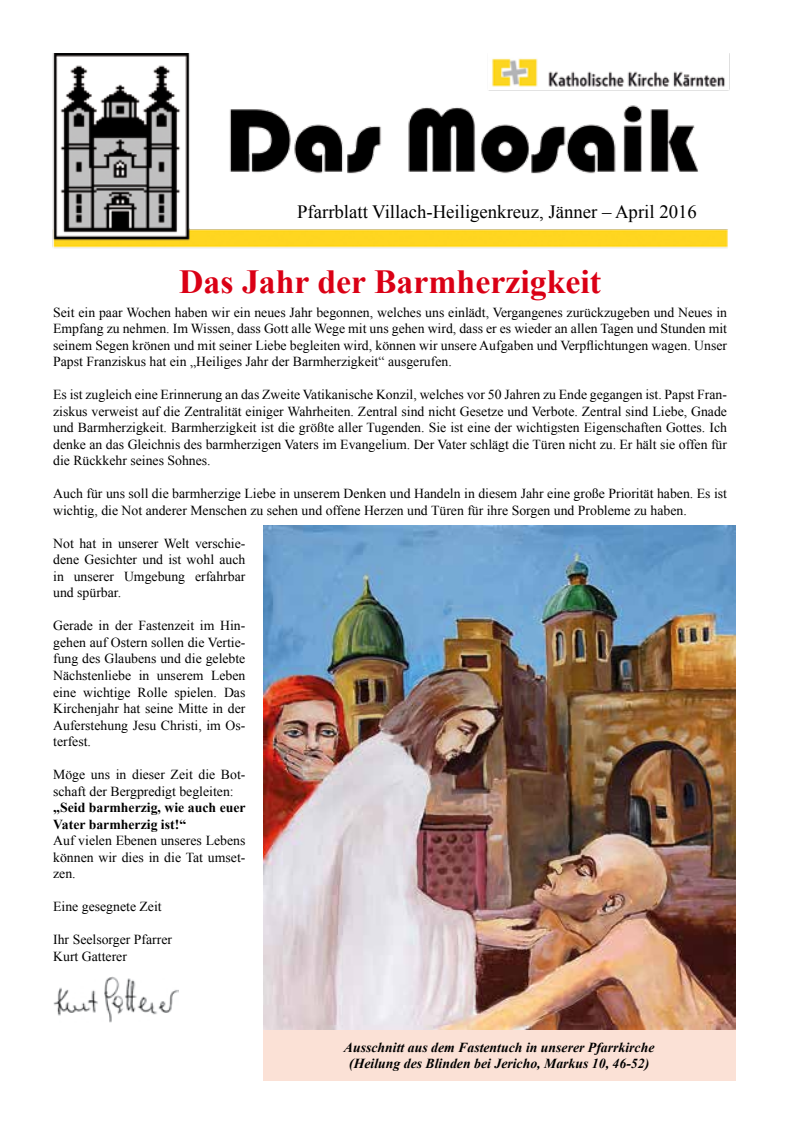
<style>
.page{position:relative;width:798px;height:1134px;background:#fff}
.page>*{position:absolute;margin:0;border:0;box-sizing:border-box;transform-origin:0 0}
.t1{font:700 33.75px "Times New Roman";color:#da0015}
.t2{font:18.75px "Times New Roman";color:#000}
.t3{font:13.75px/16.5px "Times New Roman";color:#000;text-align:justify}
.t4{font:italic 700 13.75px/16.5px "Times New Roman";color:#000;text-align:center}
.t5{font:700 13.75px/16.5px "Times New Roman";color:#000}
</style>
<div class="page">
<div style="left:263px;top:1021px;width:472px;height:60px;background:#fbe1d6"></div>
<img style="left:52px;top:53px;width:678px;height:195px">
<img style="left:53px;top:976px;width:125px;height:46px">
<img style="left:263px;top:525px;width:472px;height:504px">
<h2 class="t2" style="left:297px;top:200px;width:401px">Pfarrblatt Villach-Heiligenkreuz, Jänner – April 2016</h2>
<h1 class="t1" style="left:179px;top:258px;width:423px">Das Jahr der Barmherzigkeit</h1>
<p class="t3" style="left:53px;top:304px;width:675px">Seit ein paar Wochen haben wir ein neues Jahr begonnen, welches uns einlädt, Vergangenes zurückzugeben und Neues in Empfang zu nehmen. Im Wissen, dass Gott alle Wege mit uns gehen wird, dass er es wieder an allen Tagen und Stunden mit seinem Segen krönen und mit seiner Liebe begleiten wird, können wir unsere Aufgaben und Verpflichtungen wagen. Unser Papst Franziskus hat ein „Heiliges Jahr der Barmherzigkeit“ ausgerufen.</p>
<p class="t3" style="left:53px;top:386px;width:675px">Es ist zugleich eine Erinnerung an das Zweite Vatikanische Konzil, welches vor 50 Jahren zu Ende gegangen ist. Papst Fran&shy;ziskus verweist auf die Zentralität einiger Wahrheiten. Zentral sind nicht Gesetze und Verbote. Zentral sind Liebe, Gnade und Barmherzigkeit. Barmherzigkeit ist die größte aller Tugenden. Sie ist eine der wichtigsten Eigenschaften Gottes. Ich denke an das Gleichnis des barmherzigen Vaters im Evangelium. Der Vater schlägt die Türen nicht zu. Er hält sie offen für die Rückkehr seines Sohnes.</p>
<p class="t3" style="left:53px;top:485px;width:675px">Auch für uns soll die barmherzige Liebe in unserem Denken und Handeln in diesem Jahr eine große Priorität haben. Es ist wichtig, die Not anderer Menschen zu sehen und offene Herzen und Türen für ihre Sorgen und Probleme zu haben.</p>
<p class="t3" style="left:53px;top:535px;width:194px">Not hat in unserer Welt verschie&shy;dene Gesichter und ist wohl auch in unserer Umgebung erfahrbar und spürbar.</p>
<p class="t3" style="left:53px;top:617px;width:194px">Gerade in der Fastenzeit im Hin&shy;gehen auf Ostern sollen die Vertie&shy;fung des Glaubens und die gelebte Nächstenliebe in unserem Leben eine wichtige Rolle spielen. Das Kirchenjahr hat seine Mitte in der Auferstehung Jesu Christi, im Os&shy;terfest.</p>
<p class="t3" style="left:53px;top:766px;width:194px">Möge uns in dieser Zeit die Bot&shy;schaft der Bergpredigt begleiten:</p>
<p class="t5" style="left:53px;top:799px;width:194px">„Seid barmherzig, wie auch euer<br>Vater barmherzig ist!“</p>
<p class="t3" style="left:53px;top:832px;width:194px">Auf vielen Ebenen unseres Lebens können wir dies in die Tat umset&shy;zen.</p>
<p class="t3" style="left:53px;top:898px;width:110px">Eine gesegnete Zeit</p>
<p class="t3" style="left:53px;top:931px;width:120px">Ihr Seelsorger Pfarrer<br>Kurt Gatterer</p>
<p class="t4" style="left:344px;top:1039px;width:312px">Ausschnitt aus dem Fastentuch in unserer Pfarrkirche (Heilung des Blinden bei Jericho, Markus 10, 46-52)</p>
</div>
